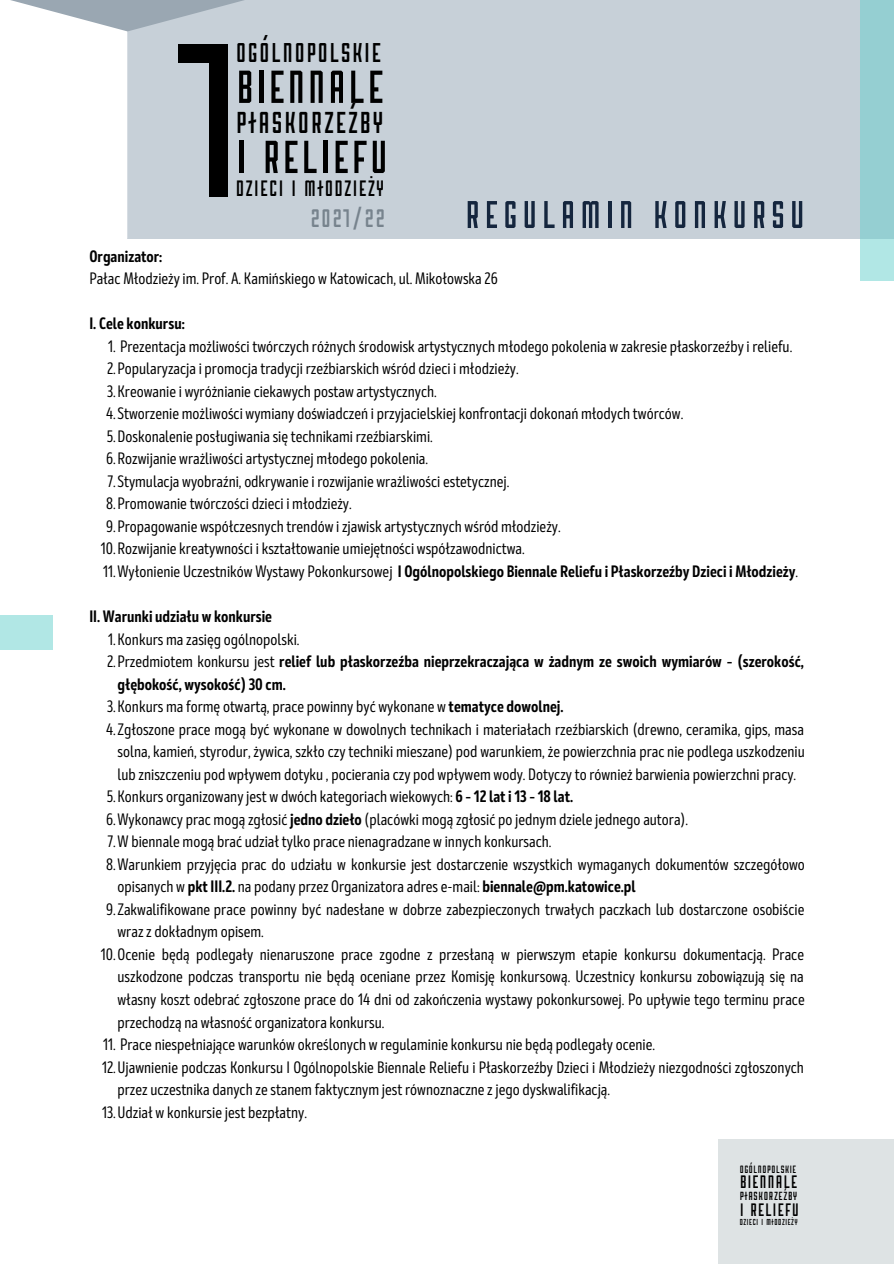
<style>
.page{position:relative;width:894px;height:1264px;background:#fff}
.page>*{position:absolute;margin:0;border:0;box-sizing:border-box;transform-origin:0 0}
.t1{font:64.5px "Robolt Machine A";color:#000}
.t2{font:53.85px "Robolt Machine A";letter-spacing:.05em;color:#15263e}
.t3{font:42.15px "Robolt Machine A";color:#000}
.t4{font:37.95px "Robolt Machine A";color:#000}
.t5{font:35.4px "Robolt Machine A";color:#77838d}
.t6{font:31.05px "Robolt Machine A";color:#000}
.t7{font:25.2px "Robolt Machine A";color:#000}
.t8{font:16.5px/22.5px "Mozer";color:#000}
.t9{font:700 16.5px/22.5px "Mozer";color:#000}
.t10{font:16.5px "Robolt Machine A";color:#000}
.t11{font:14.85px "Robolt Machine A";color:#000}
.t12{font:12.15px "Robolt Machine A";color:#000}
.s1{font-weight:400}
.s2{font-weight:700}
</style>
<div class="page">
<div style="left:127px;top:0;width:766px;height:239px;background:#c7d0d8"></div>
<svg style="left:10px;top:0;width:234px;height:238px"></svg>
<div style="left:717px;top:1139px;width:176px;height:124px;background:#dee3e4"></div>
<svg style="left:860px;top:0;width:33px;height:281px;fill:#95cfd2"></svg>
<div style="left:0;top:615px;width:53px;height:34px;background:#b1e7e5"></div>
<div style="left:208px;top:44px;width:19px;height:153px;background:#000"></div>
<div style="left:178px;top:44px;width:41px;height:19px;background:#000"></div>
<p class="t4" style="left:235px;top:34px;width:148px">Ogólnopolskie</p>
<p class="t1" style="left:235px;top:54px;width:151px">Biennale</p>
<p class="t3" style="left:235px;top:101px;width:150px">Płaskorzeźby</p>
<p class="t1" style="left:235px;top:125px;width:155px">i reliefu</p>
<p class="t6" style="left:235px;top:172px;width:151px">dzieci i młodzieży</p>
<p class="t5" style="left:309px;top:200px;width:77px">2021/22</p>
<p class="t2" style="left:464px;top:188px;width:343px">REGULAMIN KONKURSU</p>
<p class="t9" style="left:89px;top:245px;width:74px">Organizator:</p>
<p class="t8" style="left:89px;top:268px;width:410px">Pałac Młodzieży im. Prof. A. Kamińskiego w Katowicach, ul. Mikołowska 26</p>
<p class="t9" style="left:89px;top:313px;width:97px">I. Cele konkursu:</p>
<p class="t8" style="left:108px;top:335px;width:685px">1. Prezentacja możliwości twórczych różnych środowisk artystycznych młodego pokolenia w zakresie płaskorzeźby i reliefu.</p>
<p class="t8" style="left:107px;top:358px;width:413px">2.Popularyzacja i promocja tradycji rzeźbiarskich wśród dzieci i młodzieży.</p>
<p class="t8" style="left:107px;top:380px;width:331px">3.Kreowanie i wyróżnianie ciekawych postaw artystycznych.</p>
<p class="t8" style="left:106px;top:403px;width:578px">4.Stworzenie możliwości wymiany doświadczeń i przyjacielskiej konfrontacji dokonań młodych twórców.</p>
<p class="t8" style="left:107px;top:425px;width:327px">5.Doskonalenie posługiwania się technikami rzeźbiarskimi.</p>
<p class="t8" style="left:106px;top:448px;width:323px">6.Rozwijanie wrażliwości artystycznej młodego pokolenia.</p>
<p class="t8" style="left:107px;top:470px;width:403px">7.Stymulacja wyobraźni, odkrywanie i rozwijanie wrażliwości estetycznej.</p>
<p class="t8" style="left:106px;top:493px;width:247px">8.Promowanie twórczości dzieci i młodzieży.</p>
<p class="t8" style="left:106px;top:515px;width:456px">9.Propagowanie współczesnych trendów i zjawisk artystycznych wśród młodzieży.</p>
<p class="t8" style="left:101px;top:538px;width:425px">10.Rozwijanie kreatywności i kształtowanie umiejętności współzawodnictwa.</p>
<p class="t9" style="left:103px;top:560px;width:696px"><span class="s1">11.Wyłonienie Uczestników Wystawy Pokonkursowej</span> I Ogólnopolskiego Biennale Reliefu i Płaskorzeźby Dzieci i Młodzieży<span class="s1">.</span></p>
<p class="t9" style="left:89px;top:605px;width:184px">II. Warunki udziału w konkursie</p>
<p class="t8" style="left:108px;top:628px;width:193px">1.Konkurs ma zasięg ogólnopolski.</p>
<p class="t9" style="left:117px;top:650px;width:687px;text-indent:-10px"><span class="s1">2.Przedmiotem konkursu jest</span> relief lub płaskorzeźba nieprzekraczająca w żadnym ze swoich wymiarów – (szerokość, głębokość, wysokość) 30 cm.</p>
<p class="t8" style="left:107px;top:695px;width:458px">3.Konkurs ma formę otwartą, prace powinny być wykonane w <span class="s2">tematyce dowolnej.</span></p>
<p class="t8" style="left:117px;top:718px;width:688px;text-align:justify;text-indent:-11px">4.Zgłoszone prace mogą być wykonane w dowolnych technikach i materiałach rzeźbiarskich (drewno, ceramika, gips, masa solna, kamień, styrodur, żywica, szkło czy techniki mieszane) pod warunkiem, że powierzchnia prac nie podlega uszkodzeniu lub zniszczeniu pod wpływem dotyku , pocierania czy pod wpływem wody. Dotyczy to również barwienia powierzchni pracy.</p>
<p class="t8" style="left:107px;top:785px;width:468px">5.Konkurs organizowany jest w dwóch kategoriach wiekowych: <span class="s2">6 – 12 lat i 13 – 18 lat.</span></p>
<p class="t8" style="left:106px;top:808px;width:583px">6.Wykonawcy prac mogą zgłosić <span class="s2">jedno dzieło</span> (placówki mogą zgłosić po jednym dziele jednego autora).</p>
<p class="t8" style="left:107px;top:830px;width:445px">7.W biennale mogą brać udział tylko prace nienagradzane w innych konkursach.</p>
<p class="t8" style="left:117px;top:853px;width:688px;text-indent:-11px">8.Warunkiem przyjęcia prac do udziału w konkursie jest dostarczenie wszystkich wymaganych dokumentów szczegółowo opisanych w <span class="s2">pkt III.2.</span> na podany przez Organizatora adres e-mail: <span class="s2">biennale@pm.katowice.pl</span></p>
<p class="t8" style="left:117px;top:898px;width:688px;text-indent:-11px">9.Zakwalifikowane prace powinny być nadesłane w dobrze zabezpieczonych trwałych paczkach lub dostarczone osobiście wraz z dokładnym opisem.</p>
<p class="t8" style="left:117px;top:943px;width:688px;text-align:justify;text-indent:-17px">10.Ocenie będą podlegały nienaruszone prace zgodne z przesłaną w pierwszym etapie konkursu dokumentacją. Prace uszkodzone podczas transportu nie będą oceniane przez Komisję konkursową. Uczestnicy konkursu zobowiązują się na własny koszt odebrać zgłoszone prace do 14 dni od zakończenia wystawy pokonkursowej. Po upływie tego terminu prace przechodzą na własność organizatora konkursu.</p>
<p class="t8" style="left:103px;top:1033px;width:553px">11. Prace niespełniające warunków określonych w regulaminie konkursu nie będą podlegały ocenie.</p>
<p class="t8" style="left:117px;top:1056px;width:687px;text-indent:-15px">12.Ujawnienie podczas Konkursu I Ogólnopolskie Biennale Reliefu i Płaskorzeźby Dzieci i Młodzieży niezgodności zgłoszonych przez uczestnika danych ze stanem faktycznym jest równoznaczne z jego dyskwalifikacją.</p>
<p class="t8" style="left:102px;top:1101px;width:206px">13.Udział w konkursie jest bezpłatny.</p>
<p class="t11" style="left:739px;top:1161px;width:59px">Ogólnopolskie</p>
<p class="t7" style="left:739px;top:1169px;width:60px">Biennale</p>
<p class="t10" style="left:739px;top:1187px;width:59px">Płaskorzeźby</p>
<p class="t7" style="left:739px;top:1196px;width:61px">i reliefu</p>
<p class="t12" style="left:739px;top:1215px;width:60px">dzieci i młodzieży</p>
</div>
